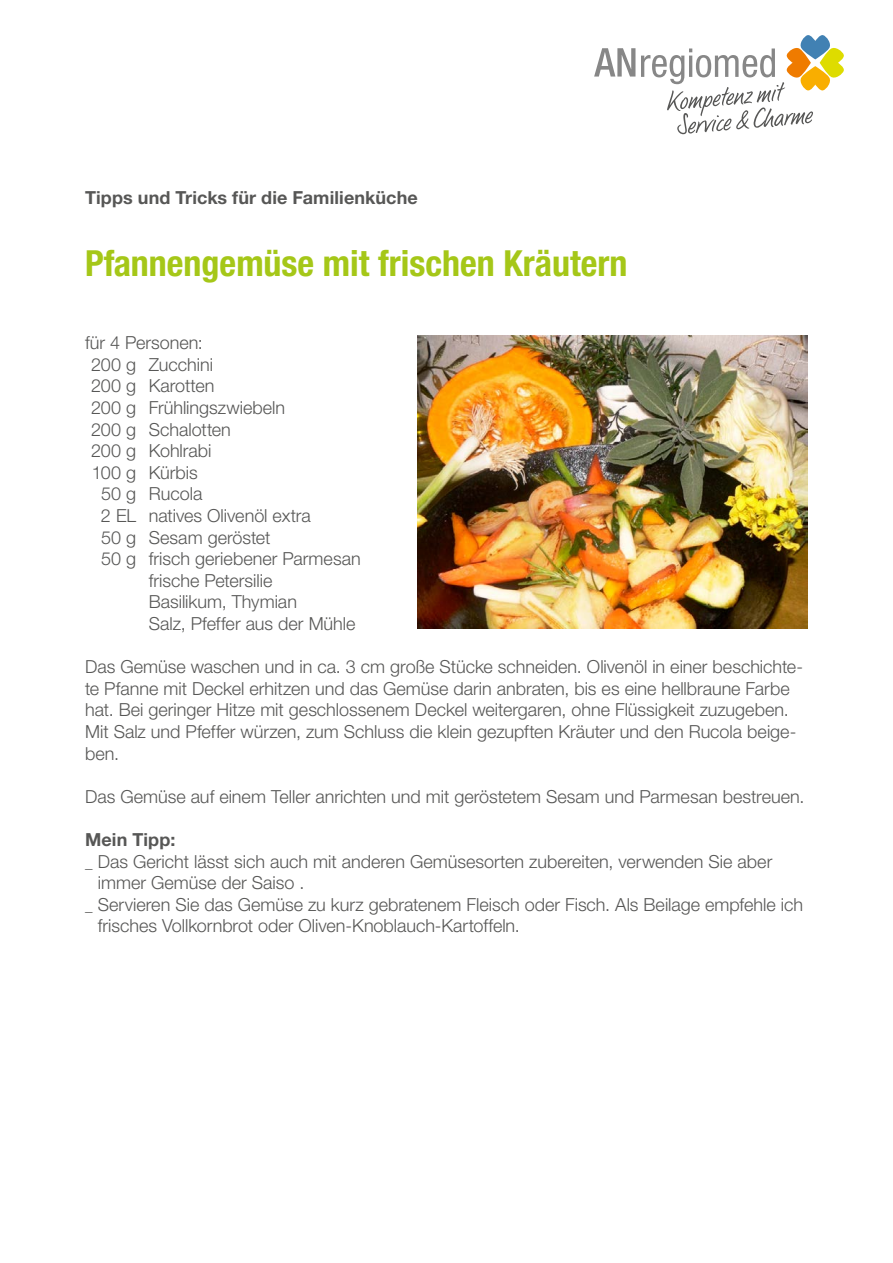
<style>
.page{position:relative;width:893px;height:1263px;background:#fff}
.page>*{position:absolute;margin:0;border:0;box-sizing:border-box;transform-origin:0 0}
.t1{font:700 condensed 36px "Helvetica Neue LT Std";color:#a5c718}
.t2{font:300 18px/21.6px "Helvetica Neue LT Std";color:#575756}
.t3{font:700 18px "Helvetica Neue LT Std";letter-spacing:.005em;color:#575756}
.s1{font-weight:400;font-size:15px}
</style>
<div class="page">
<svg style="left:594px;top:48px;width:41px;height:29px"></svg>
<svg style="left:641px;top:35px;width:203px;height:99px"></svg>
<img style="left:417px;top:336px;width:391px;height:293px">
<p class="t3" style="left:85px;top:187px;width:334px">Tipps und Tricks für die Familienküche</p>
<h1 class="t1" style="left:85px;top:241px;width:544px">Pfannengemüse mit frischen Kräutern</h1>
<p class="t2" style="left:85px;top:332px;width:119px">für 4 Personen:</p>
<p class="t2" style="left:91px;top:353px;width:123px">200 g Zucchini</p>
<p class="t2" style="left:91px;top:375px;width:125px">200 g Karotten</p>
<p class="t2" style="left:91px;top:396px;width:196px">200 g Frühlingszwiebeln</p>
<p class="t2" style="left:91px;top:418px;width:141px">200 g Schalotten</p>
<p class="t2" style="left:91px;top:440px;width:122px">200 g Kohlrabi</p>
<p class="t2" style="left:92px;top:461px;width:107px">100 g Kürbis</p>
<p class="t2" style="left:101px;top:483px;width:103px">50 g Rucola</p>
<p class="t2" style="left:101px;top:504px;width:211px">2 EL natives Olivenöl extra</p>
<p class="t2" style="left:101px;top:526px;width:171px">50 g Sesam geröstet</p>
<p class="t2" style="left:101px;top:548px;width:261px">50 g frisch geriebener Parmesan</p>
<p class="t2" style="left:149px;top:569px;width:125px">frische Petersilie</p>
<p class="t2" style="left:149px;top:591px;width:150px">Basilikum, Thymian</p>
<p class="t2" style="left:149px;top:612px;width:208px">Salz, Pfeffer aus der Mühle</p>
<p class="t2" style="left:85px;top:656px;width:719px">Das Gemüse waschen und in ca. 3 cm große Stücke schneiden. Olivenöl in einer beschichte&shy;te Pfanne mit Deckel erhitzen und das Gemüse darin anbraten, bis es eine hellbraune Farbe hat. Bei geringer Hitze mit geschlossenem Deckel weitergaren, ohne Flüssigkeit zuzugeben.<br>Mit Salz und Pfeffer würzen, zum Schluss die klein gezupften Kräuter und den Rucola beige&shy;ben.</p>
<p class="t2" style="left:85px;top:785px;width:721px">Das Gemüse auf einem Teller anrichten und mit geröstetem Sesam und Parmesan bestreuen.</p>
<p class="t3" style="left:85px;top:828px;width:92px">Mein Tipp:</p>
<p class="t2" style="left:85px;top:850px;width:689px"><span class="s1">_</span> Das Gericht lässt sich auch mit anderen Gemüsesorten zubereiten, verwenden Sie aber</p>
<p class="t2" style="left:98px;top:872px;width:208px">immer Gemüse der Saiso .</p>
<p class="t2" style="left:85px;top:893px;width:719px"><span class="s1">_</span> Servieren Sie das Gemüse zu kurz gebratenem Fleisch oder Fisch. Als Beilage empfehle ich</p>
<p class="t2" style="left:98px;top:915px;width:424px">frisches Vollkornbrot oder Oliven-Knoblauch-Kartoffeln.</p>
</div>
